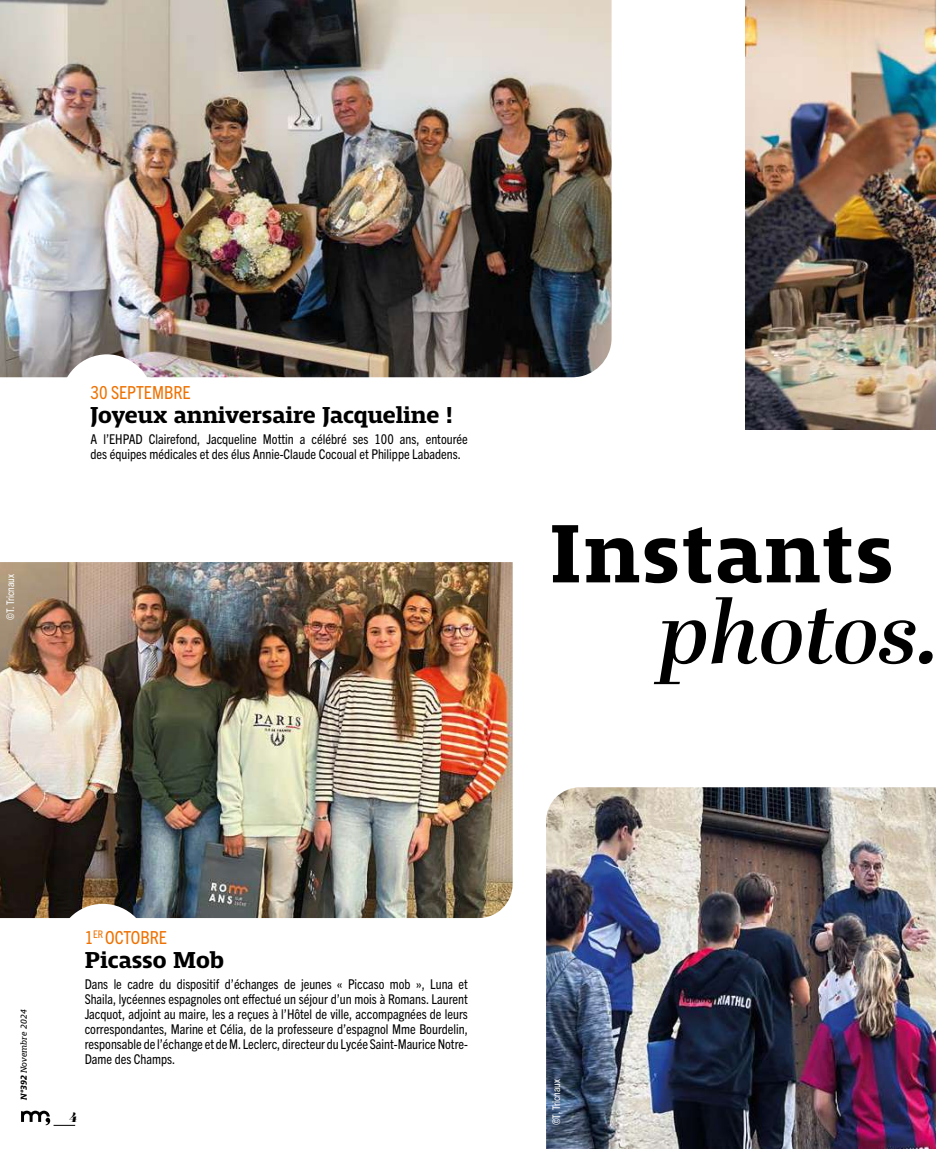
<style>
.page{position:relative;width:936px;height:1149px;background:#fff}
.page>*{position:absolute;margin:0;border:0;box-sizing:border-box;transform-origin:0 0}
.t1{font:italic 600 87.9px "Abril Display";letter-spacing:-.01em;color:#000}
.t2{font:700 85.95px "Mislab Std";letter-spacing:.03em;color:#000}
.t3{font:700 24px "Mislab Std";color:#000}
.t4{font:condensed 18px "Trade Gothic Next LT Pro";color:#ee7203}
.t5{font:condensed 13.5px/15px "Trade Gothic Next LT Pro";color:#000}
.t6{font:italic 13.35px "Abril Display Bl";color:#000}
.t7{font:condensed 10.5px "Trade Gothic Next LT Pro";color:#fff}
.t8{font:italic 9px "Mislab Std";color:#000}
.s1{font-weight:700}
</style>
<div class="page">
<img style="left:0;top:562px;width:512px;height:355px">
<img style="left:546px;top:787px;width:389px;height:361px">
<img style="left:0;top:0;width:611px;height:377px">
<img style="left:745px;top:0;width:190px;height:429px">
<div style="left:61px;top:354px;width:92px;height:92px;background:#fff;border-radius:50%"></div>
<div style="left:57px;top:903px;width:92px;height:92px;background:#fff;border-radius:50%"></div>
<svg style="left:21px;top:1110px;width:54px;height:15px"></svg>
<p class="t7" style="left:3px;top:619px;width:47px;rotate:-90deg">©T. Tricnaux</p>
<h3 class="t4" style="left:91px;top:380px;width:102px">30 SEPTEMBRE</h3>
<h3 class="t3" style="left:91px;top:403px;width:364px">Joyeux anniversaire Jacqueline !</h3>
<p class="t5" style="left:91px;top:430px;width:379px">A l’EHPAD Clairefond, Jacqueline Mottin a célébré ses 100 ans, entourée des équipes médicales et des élus Annie-Claude Cocoual et Philippe Labadens.</p>
<h2 class="t2" style="left:550px;top:510px;width:345px">Instants</h2>
<h1 class="t1" style="left:659px;top:570px;width:282px">photos.</h1>
<p class="t8" style="left:19px;top:1099px;width:92px;rotate:-90deg"><span class="s1">N°392</span> Novembre 2024</p>
<h3 class="t4" style="left:85px;top:925px;width:84px">1<sup>ER</sup> OCTOBRE</h3>
<h3 class="t3" style="left:85px;top:948px;width:141px">Picasso Mob</h3>
<p class="t5" style="left:85px;top:975px;width:385px;text-align:justify">Dans le cadre du dispositif d’échanges de jeunes « Piccaso mob », Luna et Shaila, lycéennes espagnoles ont effectué un séjour d’un mois à Romans. Laurent Jacquot, adjoint au maire, les a reçues à l’Hôtel de ville, accompagnées de leurs correspondantes, Marine et Célia, de la professeure d’espagnol Mme Bourdelin, responsable de l’échange et de M. Leclerc, directeur du Lycée Saint-Maurice Notre-Dame des Champs.</p>
<p class="t6" style="left:69px;top:1107px;width:10px">4</p>
<p class="t7" style="left:549px;top:1124px;width:47px;rotate:-90deg">©T. Tricnaux</p>
</div>
